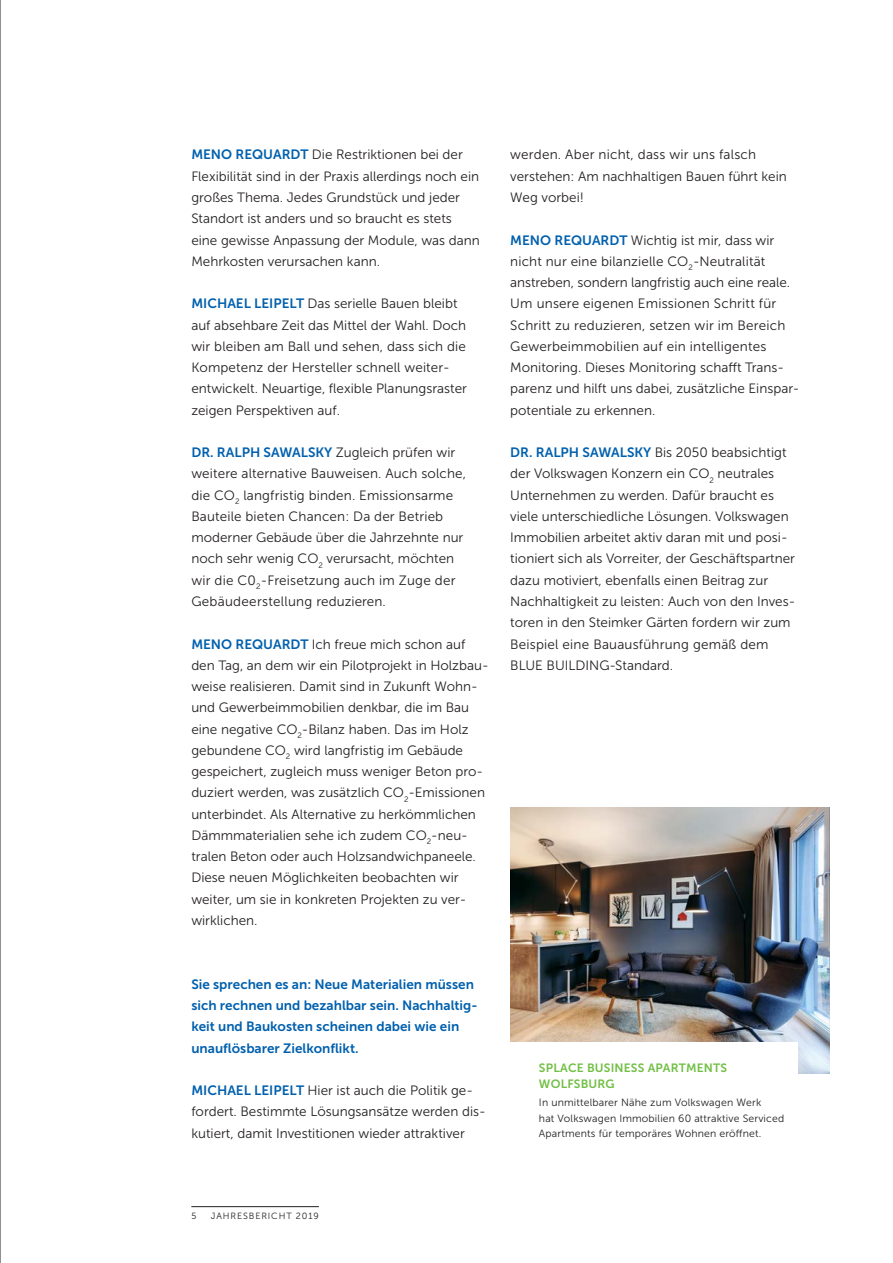
<style>
.page{position:relative;width:893px;height:1263px;background:#fff}
.page>*{position:absolute;margin:0;border:0;box-sizing:border-box;transform-origin:0 0}
.t1{font:13.5px/21.3px "Museo Sans 300";color:#231f20}
.t2{font:13.5px/21.3px "Museo Sans 700";color:#0160ae}
.t3{font:12px/15.8px "Museo Sans 700";letter-spacing:.015em;color:#71bf44}
.t4{font:10.5px/15.8px "Museo Sans 300";letter-spacing:.015em;color:#231f20}
.t5{font:9px "Museo Sans 300";letter-spacing:.1em;color:#231f20}
.s1{font-family:"Museo Sans 700";color:#0160ae}
</style>
<div class="page">
<hr style="left:191px;top:1206px;width:128px;height:1px;background:#231f20">
<hr style="left:0;top:0;width:1px;height:1263px;background:#231f20">
<img style="left:510px;top:808px;width:319px;height:266px">
<div style="left:502px;top:1042px;width:295px;height:117px;background:#fff"></div>
<p class="t1" style="left:191px;top:144px;width:290px"><span class="s1">MENO REQUARDT</span> Die Restriktionen bei der Flexibilität sind in der Praxis allerdings noch ein großes Thema. Jedes Grundstück und jeder Standort ist anders und so braucht es stets eine gewisse Anpassung der Module, was dann Mehrkosten verursachen kann.</p>
<p class="t1" style="left:191px;top:293px;width:277px"><span class="s1">MICHAEL LEIPELT</span> Das serielle Bauen bleibt auf absehbare Zeit das Mittel der Wahl. Doch wir bleiben am Ball und sehen, dass sich die Kompetenz der Hersteller schnell weiter&shy;entwickelt. Neuartige, flexible Planungsraster zeigen Perspektiven auf.</p>
<p class="t1" style="left:191px;top:442px;width:276px"><span class="s1">DR. RALPH SAWALSKY</span> Zugleich prüfen wir weitere alternative Bauweisen. Auch solche, die CO<sub>2</sub> langfristig binden. Emissionsarme Bauteile bieten Chancen: Da der Betrieb moderner Gebäude über die Jahrzehnte nur noch sehr wenig CO<sub>2</sub> verursacht, möchten wir die C0<sub>2</sub>-Freisetzung auch im Zuge der Gebäudeerstellung reduzieren.</p>
<p class="t1" style="left:191px;top:633px;width:299px"><span class="s1">MENO REQUARDT</span> Ich freue mich schon auf den Tag, an dem wir ein Pilotprojekt in Holzbau&shy;weise realisieren. Damit sind in Zukunft Wohn&shy;und Gewerbeimmobilien denkbar, die im Bau eine negative CO<sub>2</sub>-Bilanz haben. Das im Holz gebundene CO<sub>2</sub> wird langfristig im Gebäude gespeichert, zugleich muss weniger Beton pro&shy;duziert werden, was zusätzlich CO<sub>2</sub>-Emissionen unterbindet. Als Alternative zu herkömmlichen Dämmmaterialien sehe ich zudem CO<sub>2</sub>-neu&shy;tralen Beton oder auch Holzsandwichpaneele.<br>Diese neuen Möglichkeiten beobachten wir weiter, um sie in konkreten Projekten zu ver&shy;wirklichen.</p>
<p class="t2" style="left:191px;top:973px;width:288px">Sie sprechen es an: Neue Materialien müssen sich rechnen und bezahlbar sein. Nachhaltig&shy;keit und Baukosten scheinen dabei wie ein unauflösbarer Zielkonflikt.</p>
<p class="t1" style="left:191px;top:1080px;width:296px"><span class="s1">MICHAEL LEIPELT</span> Hier ist auch die Politik ge&shy;fordert. Bestimmte Lösungsansätze werden dis&shy;kutiert, damit Investitionen wieder attraktiver</p>
<p class="t1" style="left:510px;top:144px;width:278px">werden. Aber nicht, dass wir uns falsch verstehen: Am nachhaltigen Bauen führt kein<br>Weg vorbei!</p>
<p class="t1" style="left:510px;top:229px;width:291px"><span class="s1">MENO REQUARDT</span> Wichtig ist mir, dass wir nicht nur eine bilanzielle CO<sub>2</sub>-Neutralität anstreben, sondern langfristig auch eine reale.<br>Um unsere eigenen Emissionen Schritt für Schritt zu reduzieren, setzen wir im Bereich Gewerbeimmobilien auf ein intelligentes Monitoring. Dieses Monitoring schafft Trans&shy;parenz und hilft uns dabei, zusätzliche Einspar&shy;potentiale zu erkennen.</p>
<p class="t1" style="left:510px;top:442px;width:287px"><span class="s1">DR. RALPH SAWALSKY</span> Bis 2050 beabsichtigt der Volkswagen Konzern ein CO<sub>2</sub> neutrales Unternehmen zu werden. Dafür braucht es viele unterschiedliche Lösungen. Volkswagen Immobilien arbeitet aktiv daran mit und posi&shy;tioniert sich als Vorreiter, der Geschäftspartner dazu motiviert, ebenfalls einen Beitrag zur Nachhaltigkeit zu leisten: Auch von den Inves&shy;toren in den Steimker Gärten fordern wir zum Beispiel eine Bauausführung gemäß dem BLUE BUILDING-Standard.</p>
<p class="t3" style="left:539px;top:1060px;width:190px">SPLACE BUSINESS APARTMENTS<br>WOLFSBURG</p>
<p class="t4" style="left:539px;top:1094px;width:247px">In unmittelbarer Nähe zum Volkswagen Werk<br>hat Volkswagen Immobilien 60 attraktive Serviced<br>Apartments für temporäres Wohnen eröffnet.</p>
<p class="t5" style="left:191px;top:1211px;width:7px">5</p>
<p class="t5" style="left:211px;top:1211px;width:110px">JAHRESBERICHT 2019</p>
</div>
